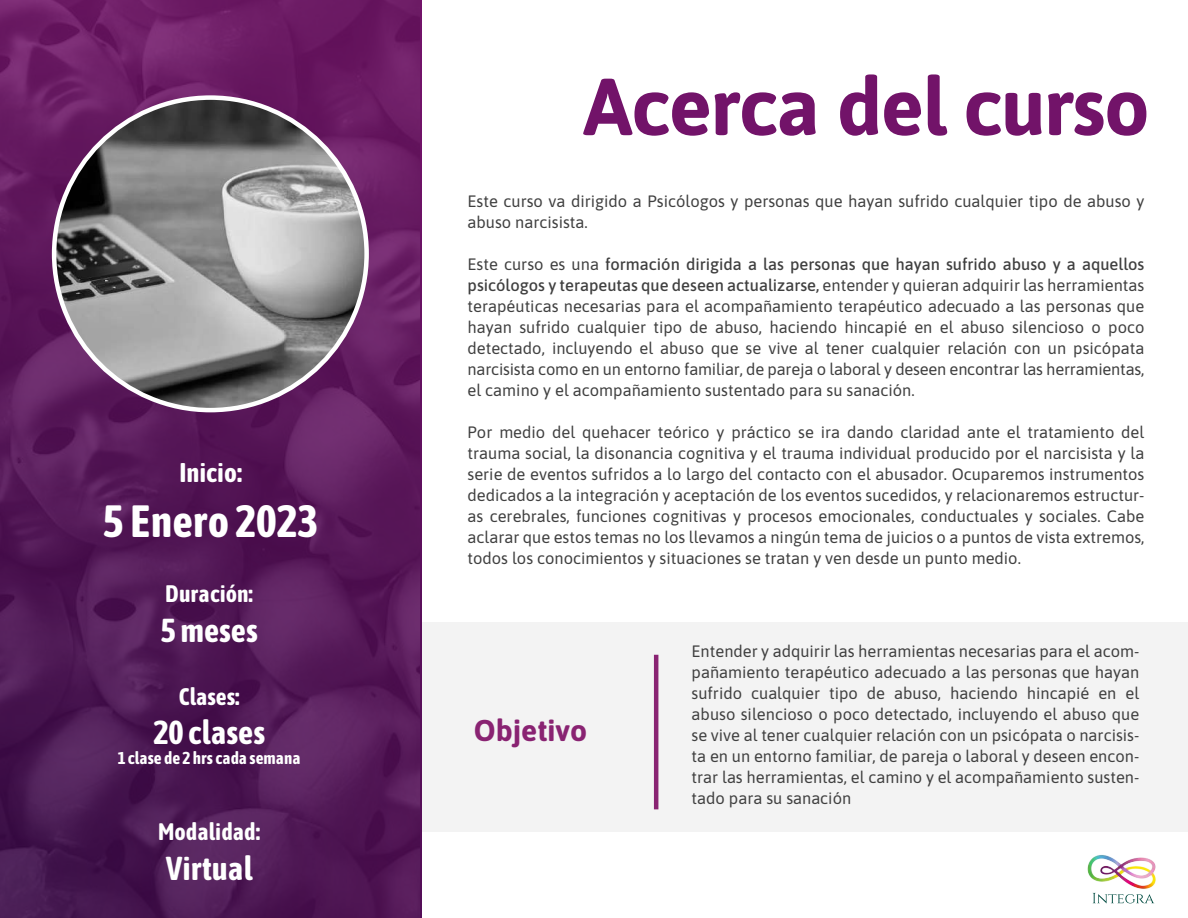
<style>
.page{position:relative;width:1188px;height:918px;background:#fff}
.page>*{position:absolute;margin:0;border:0;box-sizing:border-box;transform-origin:0 0}
.t1{font:700 80.4px "Asap";letter-spacing:-.015em;color:#721369}
.t2{font:700 45px "Asap Condensed";color:#fff}
.t3{font:700 33.15px "Asap Condensed";color:#fff}
.t4{font:700 30px "Asap";color:#892372}
.t5{font:700 27px "Asap Condensed";color:#fff}
.t6{font:700 23.85px "Asap Condensed";color:#fff}
.t7{font:700 17.25px "Asap Condensed";color:#fff}
.t8{font:16.5px/21px "Asap";color:#404040;text-align:justify}
.s1{font-weight:500}
</style>
<div class="page">
<div style="left:382px;top:623px;width:806px;height:209px;background:#efefef"></div>
<img style="left:0;top:0;width:420px;height:918px">
<hr style="left:654px;top:655px;width:4px;height:154px;background:#892372">
<img style="left:54px;top:98px;width:313px;height:312px;border-radius:156px">
<svg style="left:1093px;top:893px;width:61px;height:10px"></svg>
<img style="left:1087px;top:855px;width:69px;height:34px">
<h3 class="t5" style="left:179px;top:455px;width:64px">Inicio:</h3>
<h2 class="t2" style="left:103px;top:491px;width:216px">5 Enero 2023</h2>
<h3 class="t6" style="left:165px;top:578px;width:89px">Duración:</h3>
<h3 class="t3" style="left:161px;top:608px;width:98px">5 meses</h3>
<h3 class="t6" style="left:179px;top:680px;width:62px">Clases:</h3>
<h3 class="t3" style="left:153px;top:711px;width:113px">20 clases</h3>
<p class="t7" style="left:118px;top:747px;width:185px">1 clase de 2 hrs cada semana</p>
<h3 class="t6" style="left:158px;top:816px;width:104px">Modalidad:</h3>
<h3 class="t3" style="left:166px;top:846px;width:89px">Virtual</h3>
<h1 class="t1" style="left:583px;top:51px;width:568px">Acerca del curso</h1>
<p class="t8" style="left:468px;top:190px;width:678px">Este curso va dirigido a Psicólogos y personas que hayan sufrido cualquier tipo de abuso y abuso narcisista.</p>
<p class="t8" style="left:468px;top:253px;width:678px">Este curso es una <span class="s1">formación dirigida a las personas que hayan sufrido abuso y a aquellos psicólogos y terapeutas que deseen actualizarse,</span> entender y quieran adquirir las herramientas terapéuticas necesarias para el acompañamiento terapéutico adecuado a las personas que hayan sufrido cualquier tipo de abuso, haciendo hincapié en el abuso silencioso o poco detectado, incluyendo el abuso que se vive al tener cualquier relación con un psicópata narcisista como en un entorno familiar, de pareja o laboral y deseen encontrar las herramientas, el camino y el acompañamiento sustentado para su sanación.</p>
<p class="t8" style="left:468px;top:421px;width:678px">Por medio del quehacer teórico y práctico se ira dando claridad ante el tratamiento del trauma social, la disonancia cognitiva y el trauma individual producido por el narcisista y la serie de eventos sufridos a lo largo del contacto con el abusador. Ocuparemos instrumentos dedicados a la integración y aceptación de los eventos sucedidos, y relacionaremos estructur&shy;as cerebrales, funciones cognitivas y procesos emocionales, conductuales y sociales. Cabe aclarar que estos temas no los llevamos a ningún tema de juicios o a puntos de vista extremos, todos los conocimientos y situaciones se tratan y ven desde un punto medio.</p>
<h3 class="t4" style="left:474px;top:710px;width:115px">Objetivo</h3>
<p class="t8" style="left:692px;top:640px;width:449px">Entender y adquirir las herramientas necesarias para el acom&shy;pañamiento terapéutico adecuado a las personas que hayan sufrido cualquier tipo de abuso, haciendo hincapié en el abuso silencioso o poco detectado, incluyendo el abuso que se vive al tener cualquier relación con un psicópata o narcisis&shy;ta en un entorno familiar, de pareja o laboral y deseen encon&shy;trar las herramientas, el camino y el acompañamiento susten&shy;tado para su sanación</p>
</div>
